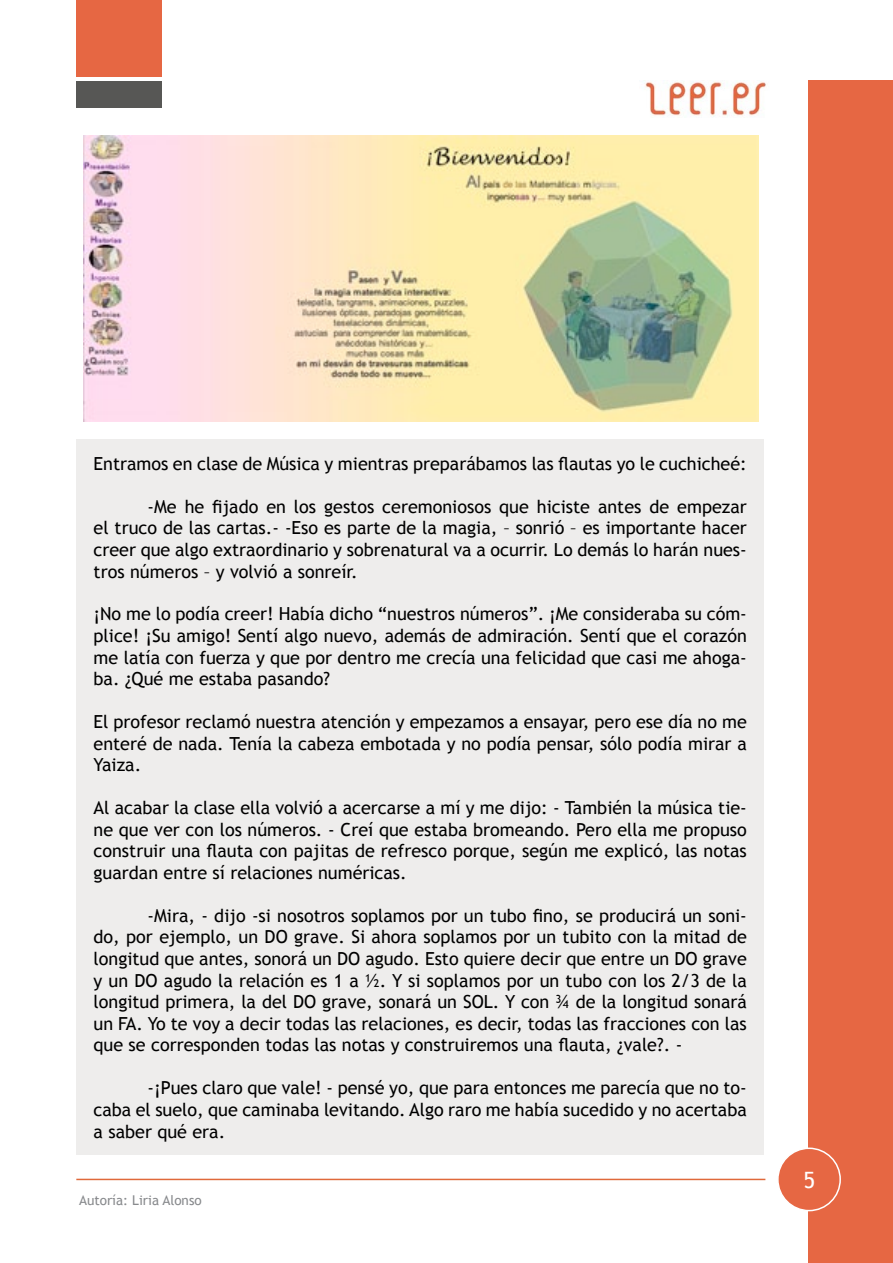
<style>
.page{position:relative;width:893px;height:1263px;background:#fff}
.page>*{position:absolute;margin:0;border:0;box-sizing:border-box;transform-origin:0 0}
.t1{font:22.5px "Trebuchet MS";color:#fff}
.t2{font:18px/21.6px "Trebuchet MS";color:#000;text-align:justify}
.t3{font:13.5px "Trebuchet MS";color:#888a8d}
</style>
<div class="page">
<div style="left:808px;top:81px;width:85px;height:1182px;background:#e66743"></div>
<div style="left:76px;top:0;width:85px;height:77px;background:#e66743"></div>
<div style="left:76px;top:81px;width:85px;height:27px;background:#575755"></div>
<hr style="left:76px;top:1179px;width:689px;height:1px;background:#e0693b">
<div style="left:778px;top:1148px;width:62px;height:62px;background:#e66743;border-radius:50%"></div>
<div style="left:777px;top:1147px;width:64px;height:64px;border:2px solid #fff;border-radius:50%"></div>
<img style="left:645px;top:81px;width:121px;height:36px">
<img style="left:83px;top:135px;width:675px;height:287px">
<div style="left:77px;top:440px;width:687px;height:714px;background:#eeedec"></div>
<p class="t2" style="left:94px;top:453px;width:655px">Entramos en clase de Música y mientras preparábamos las flautas yo le cuchicheé:</p>
<p class="t2" style="left:94px;top:496px;width:655px;text-indent:54px">-Me he fijado en los gestos ceremoniosos que hiciste antes de empezar el truco de las cartas.- -Eso es parte de la magia, – sonrió – es importante hacer creer que algo extraordinario y sobrenatural va a ocurrir. Lo demás lo harán nues&shy;tros números – y volvió a sonreír.</p>
<p class="t2" style="left:94px;top:603px;width:655px">¡No me lo podía creer! Había dicho “nuestros números”. ¡Me consideraba su cóm&shy;plice! ¡Su amigo! Sentí algo nuevo, además de admiración. Sentí que el corazón me latía con fuerza y que por dentro me crecía una felicidad que casi me ahoga&shy;ba. ¿Qué me estaba pasando?</p>
<p class="t2" style="left:94px;top:711px;width:655px">El profesor reclamó nuestra atención y empezamos a ensayar, pero ese día no me enteré de nada. Tenía la cabeza embotada y no podía pensar, sólo podía mirar a Yaiza.</p>
<p class="t2" style="left:94px;top:797px;width:655px">Al acabar la clase ella volvió a acercarse a mí y me dijo: - También la música tie&shy;ne que ver con los números. - Creí que estaba bromeando. Pero ella me propuso construir una flauta con pajitas de refresco porque, según me explicó, las notas guardan entre sí relaciones numéricas.</p>
<p class="t2" style="left:94px;top:905px;width:655px;text-indent:54px">-Mira, - dijo -si nosotros soplamos por un tubo fino, se producirá un soni&shy;do, por ejemplo, un DO grave. Si ahora soplamos por un tubito con la mitad de longitud que antes, sonorá un DO agudo. Esto quiere decir que entre un DO grave y un DO agudo la relación es 1 a ½. Y si soplamos por un tubo con los 2/3 de la longitud primera, la del DO grave, sonará un SOL. Y con ¾ de la longitud sonará un FA. Yo te voy a decir todas las relaciones, es decir, todas las fracciones con las que se corresponden todas las notas y construiremos una flauta, ¿vale?. -</p>
<p class="t2" style="left:94px;top:1077px;width:655px;text-indent:54px">-¡Pues claro que vale! - pensé yo, que para entonces me parecía que no to&shy;caba el suelo, que caminaba levitando. Algo raro me había sucedido y no acertaba a saber qué era.</p>
<p class="t3" style="left:79px;top:1192px;width:124px">Autoría: Liria Alonso</p>
<p class="t1" style="left:804px;top:1167px;width:13px">5</p>
</div>
